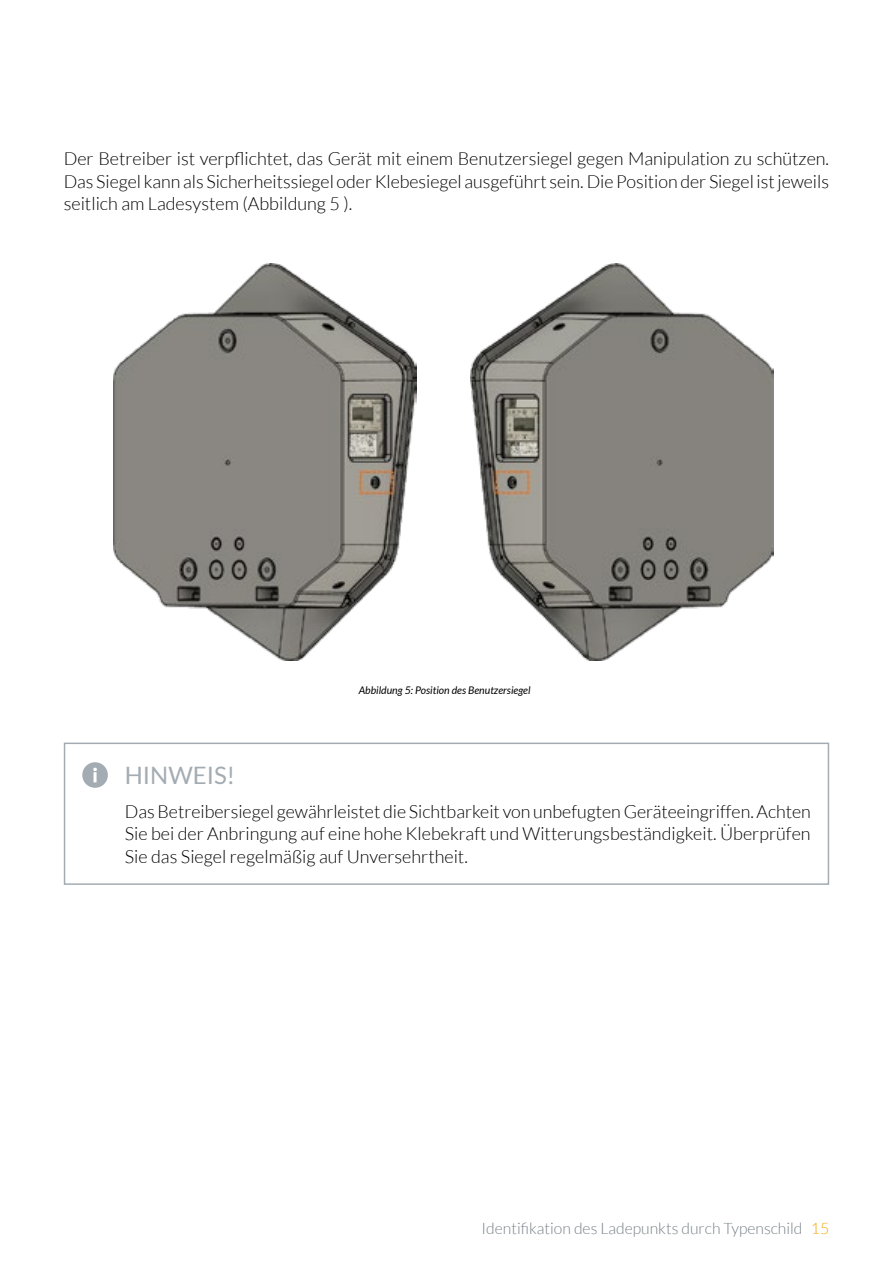
<style>
.page{position:relative;width:893px;height:1263px;background:#fff}
.page>*{position:absolute;margin:0;border:0;box-sizing:border-box;transform-origin:0 0}
.t1{font:24px "Lato";color:#a3acb2}
.t2{font:300 18px/22.5px "Lato";color:#000;text-align:justify}
.t3{font:300 15.75px "Lato";color:#768085}
.t4{font:italic 10.5px "Lato";color:#000}
.s1{color:#f7a500}
</style>
<div class="page">
<img style="left:114px;top:264px;width:303px;height:396px">
<img style="left:471px;top:264px;width:302px;height:396px">
<svg style="left:82px;top:762px;width:26px;height:26px"></svg>
<div style="left:64px;top:743px;width:765px;height:142px;border:2px solid #a3acb2"></div>
<p class="t2" style="left:64px;top:147px;width:767px">Der Betreiber ist verpflichtet, das Gerät mit einem Benutzersiegel gegen Manipulation zu schützen.<br>Das Siegel kann als Sicherheitssiegel oder Klebesiegel ausgeführt sein. Die Position der Siegel ist jeweils seitlich am Ladesystem (Abbildung 5 ).</p>
<p class="t4" style="left:359px;top:684px;width:173px">Abbildung 5: Position des Benutzersiegel</p>
<h1 class="t1" style="left:125px;top:762px;width:112px">HINWEIS!</h1>
<p class="t2" style="left:125px;top:800px;width:688px">Das Betreibersiegel gewährleistet die Sichtbarkeit von unbefugten Geräteeingriffen. Achten Sie bei der Anbringung auf eine hohe Klebekraft und Witterungsbeständigkeit. Überprüfen Sie das Siegel regelmäßig auf Unversehrtheit.</p>
<p class="t3" style="left:482px;top:1220px;width:349px">Identifikation des Ladepunkts durch Typenschild <span class="s1">15</span></p>
</div>
